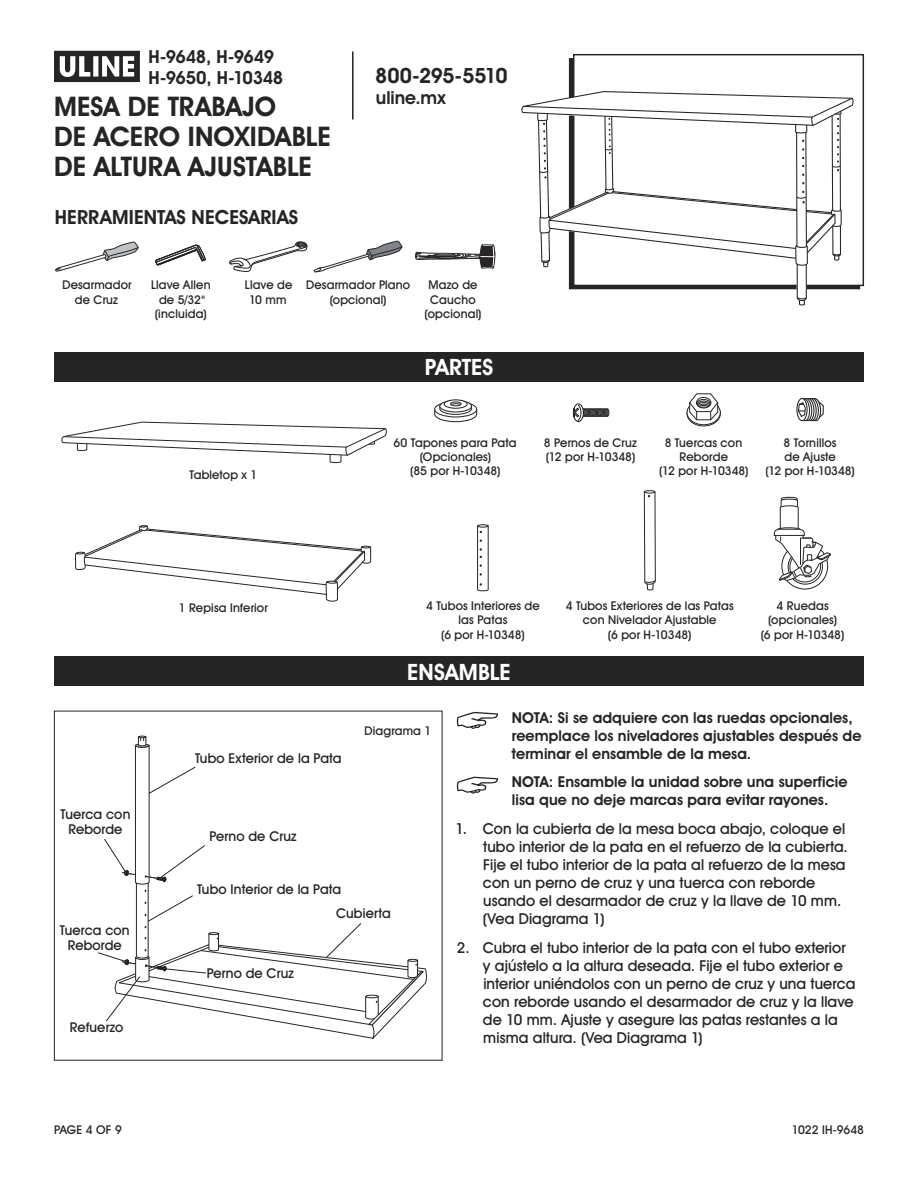
<style>
.page{position:relative;width:918px;height:1188px;background:#fff}
.page>*{position:absolute;margin:0;border:0;box-sizing:border-box;transform-origin:0 0}
.t1{font:700 27px/30px "Uline Two Knine";letter-spacing:.005em;color:#252525}
.t2{font:700 22.5px "Uline Two Knine";letter-spacing:.005em;color:#fff}
.t3{font:700 21px "Uline Two Knine";letter-spacing:-.02em;color:#252525}
.t4{font:700 19.5px "Uline Two Knine";letter-spacing:.005em;color:#252525}
.t5{font:700 18px/21px "Uline Two Knine";letter-spacing:-.015em;color:#252525}
.t6{font:15px/18px "Uline Two Knine";letter-spacing:.005em;color:#252525}
.t7{font:700 15px/18px "Uline Two Knine";letter-spacing:.005em;color:#252525}
.t8{font:13.5px/15px "Uline Two Knine";letter-spacing:.01em;color:#252525;text-align:center}
.t9{font:12px/14.4px "Uline Two Knine";letter-spacing:.015em;color:#252525;text-align:center}
.t10{font:12px "Uline Two Knine";letter-spacing:-.005em;color:#252525}
</style>
<div class="page">
<hr style="left:352px;top:51px;width:2px;height:68px;background:#252525">
<svg style="left:54px;top:51px;width:86px;height:31px"></svg>
<div style="left:54px;top:711px;width:388px;height:350px;border:1px solid #252525"></div>
<div style="left:54px;top:352px;width:810px;height:30px;background:#252525"></div>
<div style="left:54px;top:656px;width:810px;height:30px;background:#252525"></div>
<svg style="left:457px;top:712px;width:41px;height:17px"></svg>
<svg style="left:457px;top:777px;width:41px;height:17px"></svg>
<svg style="left:156px;top:245px;width:50px;height:21px"></svg>
<svg style="left:229px;top:241px;width:78px;height:31px"></svg>
<svg style="left:55px;top:242px;width:84px;height:30px"></svg>
<svg style="left:521px;top:92px;width:334px;height:213px"></svg>
<svg style="left:314px;top:241px;width:88px;height:31px"></svg>
<svg style="left:415px;top:244px;width:80px;height:25px"></svg>
<svg style="left:98px;top:736px;width:329px;height:303px"></svg>
<svg style="left:61px;top:422px;width:326px;height:41px"></svg>
<svg style="left:75px;top:525px;width:296px;height:77px"></svg>
<div style="left:796px;top:398px;width:12px;height:23px;border:1px solid #252525;border-radius:50%"></div>
<svg style="left:797px;top:398px;width:27px;height:24px"></svg>
<svg style="left:774px;top:497px;width:57px;height:93px"></svg>
<div style="left:573px;top:404px;width:11px;height:18px;border:1px solid #201b1c;border-radius:50%"></div>
<svg style="left:573px;top:405px;width:36px;height:16px"></svg>
<svg style="left:644px;top:490px;width:12px;height:100px"></svg>
<svg style="left:477px;top:524px;width:12px;height:68px"></svg>
<svg style="left:687px;top:402px;width:33px;height:24px"></svg>
<div style="left:687px;top:401px;width:34px;height:25px;border:1px solid #252525;border-radius:50%"></div>
<svg style="left:687px;top:400px;width:33px;height:25px"></svg>
<div style="left:687px;top:400px;width:34px;height:25px;border:1px solid #252525;border-radius:50%"></div>
<svg style="left:689px;top:393px;width:29px;height:27px"></svg>
<div style="left:440px;top:400px;width:32px;height:12px;border:1px solid #252525;border-radius:50%"></div>
<svg style="left:444px;top:400px;width:23px;height:8px"></svg>
<div style="left:444px;top:400px;width:23px;height:9px;border:1px solid #252525;border-radius:50%"></div>
<div style="left:450px;top:402px;width:11px;height:4px;border:1px solid #252525;border-radius:50%"></div>
<svg style="left:434px;top:403px;width:43px;height:19px"></svg>
<p class="t5" style="left:148px;top:46px;width:136px">H-9648, H-9649<br>H-9650, H-10348</p>
<h1 class="t1" style="left:54px;top:91px;width:278px">MESA DE TRABAJO<br>DE ACERO INOXIDABLE<br>DE ALTURA AJUSTABLE</h1>
<h3 class="t4" style="left:55px;top:206px;width:245px">HERRAMIENTAS NECESARIAS</h3>
<h3 class="t3" style="left:375px;top:63px;width:134px">800-295-5510</h3>
<p class="t5" style="left:376px;top:87px;width:71px">uline.mx</p>
<p class="t9" style="left:62px;top:278px;width:71px">Desarmador de Cruz</p>
<p class="t9" style="left:306px;top:278px;width:105px">Desarmador Plano (opcional)</p>
<p class="t9" style="left:151px;top:278px;width:61px">Llave Allen de 5/32" (incluida)</p>
<p class="t9" style="left:245px;top:278px;width:49px">Llave de<br>10 mm</p>
<p class="t9" style="left:425px;top:278px;width:58px">Mazo de<br>Caucho (opcional)</p>
<h2 class="t2" style="left:425px;top:354px;width:70px">PARTES</h2>
<p class="t9" style="left:189px;top:467px;width:69px">Tabletop x 1</p>
<p class="t9" style="left:544px;top:435px;width:95px;text-align:left">8 Pernos de Cruz (12 por H-10348)</p>
<p class="t9" style="left:394px;top:435px;width:124px">60 Tapones para Pata (Opcionales)<br>(85 por H-10348)</p>
<p class="t9" style="left:659px;top:435px;width:91px">8 Tuercas con<br>Reborde<br>(12 por H-10348)</p>
<p class="t9" style="left:765px;top:435px;width:91px">8 Tornillos<br>de Ajuste<br>(12 por H-10348)</p>
<p class="t9" style="left:179px;top:600px;width:91px">1 Repisa Inferior</p>
<p class="t9" style="left:566px;top:598px;width:170px">4 Tubos Exteriores de las Patas con Nivelador Ajustable<br>(6 por H-10348)</p>
<p class="t9" style="left:426px;top:598px;width:115px">4 Tubos Interiores de las Patas<br>(6 por H-10348)</p>
<h2 class="t2" style="left:407px;top:658px;width:105px">ENSAMBLE</h2>
<p class="t9" style="left:761px;top:598px;width:85px">4 Ruedas (opcionales)<br>(6 por H-10348)</p>
<p class="t8" style="left:61px;top:807px;width:71px">Tuerca con<br>Reborde</p>
<p class="t8" style="left:60px;top:923px;width:71px">Tuerca con<br>Reborde</p>
<p class="t8" style="left:70px;top:1020px;width:55px">Refuerzo</p>
<p class="t8" style="left:195px;top:750px;width:148px">Tubo Exterior de la Pata</p>
<p class="t9" style="left:364px;top:723px;width:68px">Diagrama 1</p>
<p class="t8" style="left:209px;top:829px;width:89px">Perno de Cruz</p>
<p class="t8" style="left:197px;top:882px;width:146px">Tubo Interior de la Pata</p>
<p class="t8" style="left:207px;top:965px;width:89px">Perno de Cruz</p>
<p class="t8" style="left:336px;top:905px;width:56px">Cubierta</p>
<p class="t7" style="left:512px;top:708px;width:351px">NOTA: Si se adquiere con las ruedas opcionales, reemplace los niveladores ajustables después de terminar el ensamble de la mesa.</p>
<p class="t7" style="left:512px;top:773px;width:337px">NOTA: Ensamble la unidad sobre una superficie lisa que no deje marcas para evitar rayones.</p>
<p class="t6" style="left:483px;top:820px;width:367px;text-indent:-27px">1. Con la cubierta de la mesa boca abajo, coloque el tubo interior de la pata en el refuerzo de la cubierta.<br>Fije el tubo interior de la pata al refuerzo de la mesa con un perno de cruz y una tuerca con reborde usando el desarmador de cruz y la llave de 10 mm. (Vea Diagrama 1)</p>
<p class="t6" style="left:483px;top:938px;width:374px;text-indent:-26px">2. Cubra el tubo interior de la pata con el tubo exterior y ajústelo a la altura deseada. Fije el tubo exterior e interior uniéndolos con un perno de cruz y una tuerca con reborde usando el desarmador de cruz y la llave de 10 mm. Ajuste y asegure las patas restantes a la misma altura. (Vea Diagrama 1)</p>
<p class="t9" style="left:54px;top:1122px;width:69px">PAGE 4 OF 9</p>
<p class="t10" style="left:792px;top:1122px;width:74px">1022 IH-9648</p>
</div>
